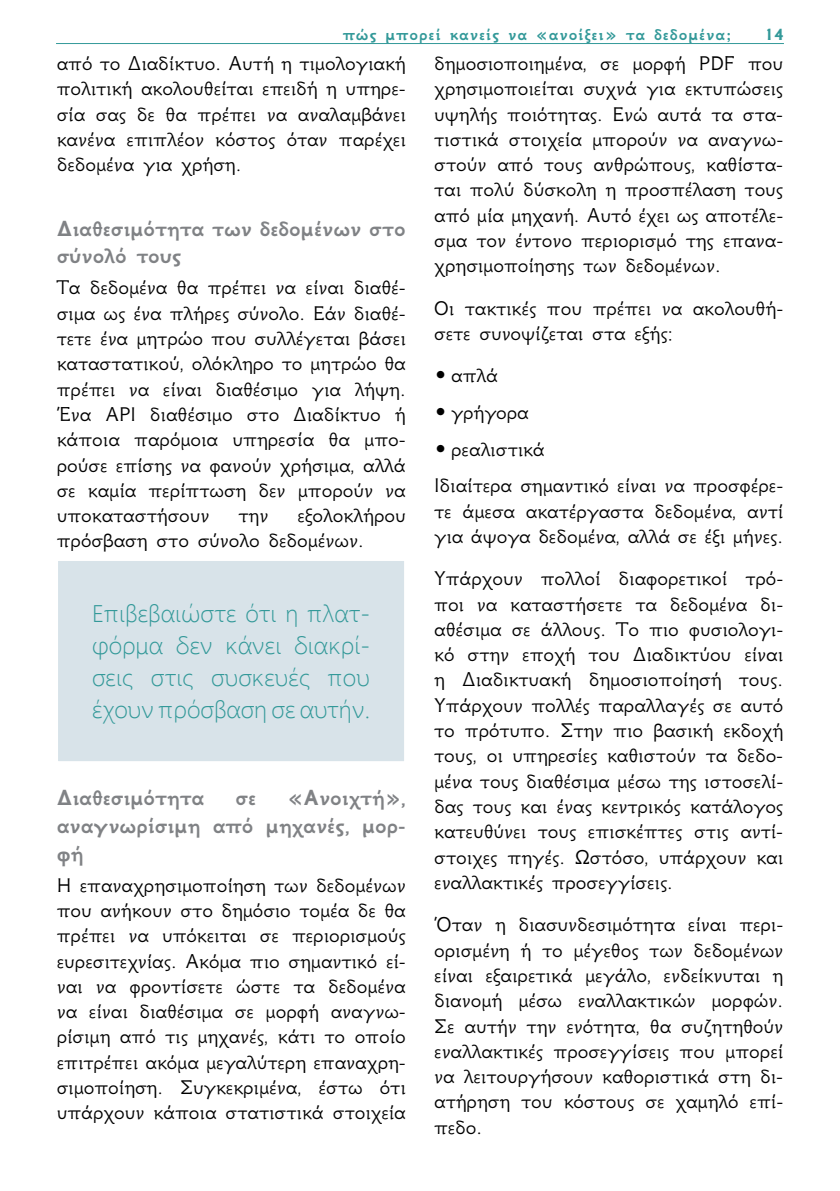
<style>
.page{position:relative;width:840px;height:1191px;background:#fff}
.page>*{position:absolute;margin:0;border:0;box-sizing:border-box;transform-origin:0 0}
.t1{font:700 24px/27.6px "GFS Neohellenic";color:#808285}
.t2{font:300 24px/32px "Segoe UI";color:#399;text-align:justify}
.t3{font:22px/25.2px "GFS Neohellenic";color:#000;text-align:justify}
.t4{font:700 18px "GFS Neohellenic";letter-spacing:.05em;color:#399}
</style>
<div class="page">
<hr style="left:56px;top:43px;width:727px;height:1px;background:#399">
<div style="left:58px;top:561px;width:346px;height:200px;background:#d8e3e9"></div>
<p class="t4" style="left:342px;top:20px;width:390px">πώς μπορεί κανείς να «ανοίξει» τα δεδομένα;</p>
<p class="t4" style="left:764px;top:20px;width:21px">14</p>
<p class="t3" style="left:57px;top:49px;width:350px">από το Διαδίκτυο. Αυτή η τιμολογιακή πολιτική ακολουθείται επειδή η υπηρε&shy;σία σας δε θα πρέπει να αναλαμβάνει κανένα επιπλέον κόστος όταν παρέχει δεδομένα για χρήση.</p>
<p class="t3" style="left:434px;top:49px;width:350px">δημοσιοποιημένα, σε μορφή PDF που χρησιμοποιείται συχνά για εκτυπώσεις υψηλής ποιότητας. Ενώ αυτά τα στα&shy;τιστικά στοιχεία μπορούν να αναγνω&shy;στούν από τους ανθρώπους, καθίστα&shy;ται πολύ δύσκολη η προσπέλαση τους από μία μηχανή. Αυτό έχει ως αποτέλε&shy;σμα τον έντονο περιορισμό της επανα&shy;χρησιμοποίησης των δεδομένων.</p>
<p class="t3" style="left:434px;top:294px;width:350px">Οι τακτικές που πρέπει να ακολουθή&shy;σετε συνοψίζεται στα εξής:</p>
<p class="t3" style="left:434px;top:361px;width:65px">• απλά</p>
<p class="t3" style="left:434px;top:398px;width:96px">• γρήγορα</p>
<p class="t3" style="left:434px;top:429px;width:350px;line-height:36.6px">• ρεαλιστικά<br>Ιδιαίτερα σημαντικό είναι να προσφέρε-</p>
<p class="t3" style="left:434px;top:496px;width:350px">τε άμεσα ακατέργαστα δεδομένα, αντί για άψογα δεδομένα, αλλά σε έξι μήνες.</p>
<p class="t3" style="left:434px;top:564px;width:350px">Υπάρχουν πολλοί διαφορετικοί τρό&shy;ποι να καταστήσετε τα δεδομένα δι&shy;αθέσιμα σε άλλους. Το πιο φυσιολογι&shy;κό στην εποχή του Διαδικτύου είναι η Διαδικτυακή δημοσιοποίησή τους.<br>Υπάρχουν πολλές παραλλαγές σε αυτό το πρότυπο. Στην πιο βασική εκδοχή τους, οι υπηρεσίες καθιστούν τα δεδο&shy;μένα τους διαθέσιμα μέσω της ιστοσελί&shy;δας τους και ένας κεντρικός κατάλογος κατευθύνει τους επισκέπτες στις αντί&shy;στοιχες πηγές. Ωστόσο, υπάρχουν και εναλλακτικές προσεγγίσεις.</p>
<p class="t3" style="left:434px;top:910px;width:350px">Όταν η διασυνδεσιμότητα είναι περι&shy;ορισμένη ή το μέγεθος των δεδομένων είναι εξαιρετικά μεγάλο, ενδείκνυται η διανομή μέσω εναλλακτικών μορφών.<br>Σε αυτήν την ενότητα, θα συζητηθούν εναλλακτικές προσεγγίσεις που μπορεί να λειτουργήσουν καθοριστικά στη δι&shy;ατήρηση του κόστους σε χαμηλό επί&shy;πεδο.</p>
<p class="t1" style="left:57px;top:213px;width:350px">Διαθεσιμότητα των δεδομένων στο σύνολό τους</p>
<p class="t3" style="left:57px;top:273px;width:350px">Τα δεδομένα θα πρέπει να είναι διαθέ&shy;σιμα ως ένα πλήρες σύνολο. Εάν διαθέ&shy;τετε ένα μητρώο που συλλέγεται βάσει καταστατικού, ολόκληρο το μητρώο θα πρέπει να είναι διαθέσιμο για λήψη.<br>Ένα API διαθέσιμο στο Διαδίκτυο ή κάποια παρόμοια υπηρεσία θα μπο&shy;ρούσε επίσης να φανούν χρήσιμα, αλλά σε καμία περίπτωση δεν μπορούν να υποκαταστήσουν</p>
<p class="t3" style="left:57px;top:501px;width:350px;text-indent:240px">εξολοκλήρου πρόσβαση στο σύνολο δεδομένων.</p>
<p class="t3" style="left:238px;top:501px;width:31px">την</p>
<p class="t2" style="left:92px;top:596px;width:279px">Επιβεβαιώστε ότι η πλατ&shy;φόρμα δεν κάνει διακρί&shy;σεις στις συσκευές που έχουν πρόσβαση σε αυτήν.</p>
<p class="t1" style="left:57px;top:782px;width:149px">Διαθεσιμότητα</p>
<p class="t1" style="left:235px;top:782px;width:22px">σε</p>
<p class="t1" style="left:57px;top:782px;width:350px;text-align:justify;text-indent:230px">«Ανοιχτή», αναγνωρίσιμη από μηχανές, μορ&shy;φή</p>
<p class="t3" style="left:57px;top:870px;width:350px">Η επαναχρησιμοποίηση των δεδομένων που ανήκουν στο δημόσιο τομέα δε θα πρέπει να υπόκειται σε περιορισμούς ευρεσιτεχνίας. Ακόμα πιο σημαντικό εί&shy;ναι να φροντίσετε ώστε τα δεδομένα να είναι διαθέσιμα σε μορφή αναγνω&shy;ρίσιμη από τις μηχανές, κάτι το οποίο επιτρέπει ακόμα μεγαλύτερη επαναχρη&shy;σιμοποίηση. Συγκεκριμένα, έστω ότι υπάρχουν κάποια στατιστικά στοιχεία</p>
</div>
